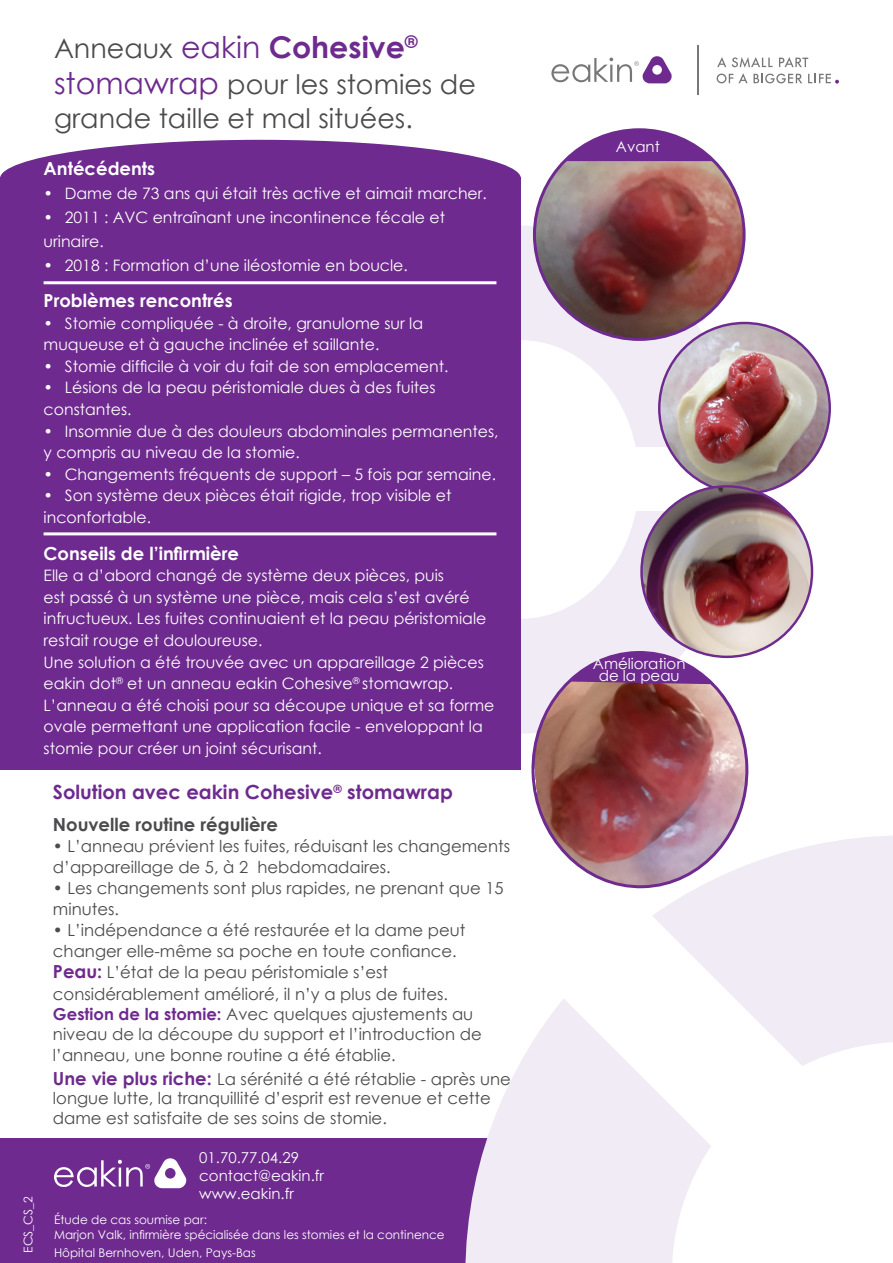
<style>
.page{position:relative;width:893px;height:1263px;background:#fff}
.page>*{position:absolute;margin:0;border:0;box-sizing:border-box;transform-origin:0 0}
.t1{font:700 30px "Century Gothic";color:#6e2a8e}
.t2{font:27px/34.2px "Century Gothic";color:#4b4b4d}
.t3{font:700 19.5px "Century Gothic";color:#6e2a8e}
.t4{font:700 18px "Century Gothic";color:#fff}
.t5{font:700 18px "Century Gothic";color:#4b4b4d}
.t6{font:16.5px/21px "Century Gothic";color:#4b4b4d}
.t7{font:15.75px/21.6px "Century Gothic";color:#fff}
.t8{font:15px/12px "Century Gothic";color:#fff;text-align:center}
.t9{font:12px/18px "Century Gothic";color:#fff}
.s1{font-weight:400;font-size:27px;color:#4b4b4d}
.s2{font-weight:400}
.s3{font-size:30px;color:#6e2a8e}
.s4{font-weight:700;font-size:18px;color:#6e2a8e}
.s5{font-weight:700;color:#6e2a8e}
</style>
<div class="page">
<div style="left:0;top:140px;width:521px;height:77px;background:#6e2a8e;border-radius:50%"></div>
<div style="left:299px;top:226px;width:444px;height:507px;background:#f0ebf4;border-radius:50%"></div>
<div style="left:403px;top:340px;width:236px;height:279px;background:#fff;border-radius:50%"></div>
<div style="left:0;top:178px;width:521px;height:1085px;background:#6e2a8e"></div>
<img style="left:534px;top:130px;width:210px;height:209px;border-radius:105px">
<div style="left:0;top:770px;width:893px;height:367px;background:#fff"></div>
<img style="left:531px;top:656px;width:217px;height:179px">
<svg style="left:465px;top:835px;width:428px;height:428px;fill:#f0ebf4"></svg>
<svg style="left:672px;top:1042px;width:221px;height:221px"></svg>
<hr style="left:697px;top:45px;width:2px;height:50px;background:#77777a">
<svg style="left:551px;top:56px;width:121px;height:27px"></svg>
<svg style="left:717px;top:57px;width:122px;height:27px"></svg>
<hr style="left:44px;top:281px;width:452px;height:3px;background:#fff">
<hr style="left:44px;top:532px;width:452px;height:3px;background:#fff">
<svg style="left:565px;top:128px;width:148px;height:33px"></svg>
<div style="left:620px;top:447px;width:196px;height:64px;background:#fff"></div>
<svg style="left:543px;top:892px;width:275px;height:275px"></svg>
<img style="left:659px;top:323px;width:170px;height:164px">
<svg style="left:570px;top:651px;width:144px;height:33px"></svg>
<img style="left:641px;top:487px;width:171px;height:169px">
<svg style="left:54px;top:1158px;width:133px;height:30px"></svg>
<p class="t1" style="left:54px;top:24px;width:365px"><span class="s1">Anneaux</span> <span class="s2">eakin</span> Cohesive<sup>®</sup></p>
<p class="t2" style="left:54px;top:67px;width:423px"><span class="s3">stomawrap</span> pour les stomies de grande taille et mal situées.</p>
<p class="t4" style="left:44px;top:154px;width:113px">Antécédents</p>
<p class="t7" style="left:44px;top:182px;width:445px">• Dame de 73 ans qui était très active et aimait marcher.</p>
<p class="t7" style="left:44px;top:205px;width:403px;line-height:24px">• 2011 : AVC entraînant une incontinence fécale et urinaire.</p>
<p class="t7" style="left:44px;top:254px;width:366px">• 2018 : Formation d’une iléostomie en boucle.</p>
<p class="t4" style="left:44px;top:287px;width:190px">Problèmes rencontrés</p>
<p class="t7" style="left:44px;top:312px;width:381px">• Stomie compliquée - à droite, granulome sur la muqueuse et à gauche inclinée et saillante.</p>
<p class="t7" style="left:44px;top:355px;width:406px">• Stomie difficile à voir du fait de son emplacement.</p>
<p class="t7" style="left:44px;top:377px;width:393px">• Lésions de la peau péristomiale dues à des fuites constantes.</p>
<p class="t7" style="left:44px;top:420px;width:456px">• Insomnie due à des douleurs abdominales permanentes, y compris au niveau de la stomie.</p>
<p class="t7" style="left:44px;top:463px;width:454px">• Changements fréquents de support – 5 fois par semaine.</p>
<p class="t7" style="left:44px;top:485px;width:409px">• Son système deux pièces était rigide, trop visible et inconfortable.</p>
<p class="t4" style="left:44px;top:539px;width:197px">Conseils de l’infirmière</p>
<p class="t7" style="left:44px;top:564px;width:444px">Elle a d’abord changé de système deux pièces, puis<br>est passé à un système une pièce, mais cela s’est avéré infructueux. Les fuites continuaient et la peau péristomiale restait rouge et douloureuse.</p>
<p class="t7" style="left:44px;top:651px;width:452px">Une solution a été trouvée avec un appareillage 2 pièces eakin dot<sup>®</sup> et un anneau eakin Cohesive<sup>®</sup> stomawrap.<br>L’anneau a été choisi pour sa découpe unique et sa forme ovale permettant une application facile - enveloppant la stomie pour créer un joint sécurisant.</p>
<p class="t9" style="left:19px;top:1253px;width:58px;rotate:-90deg">ECS_CS_2</p>
<p class="t3" style="left:53px;top:777px;width:401px">Solution avec eakin Cohesive<sup>®</sup> stomawrap</p>
<p class="t5" style="left:53px;top:810px;width:226px">Nouvelle routine régulière</p>
<p class="t6" style="left:53px;top:835px;width:459px">• L’anneau prévient les fuites, réduisant les changements d’appareillage de 5, à 2 hebdomadaires.</p>
<p class="t6" style="left:53px;top:877px;width:452px">• Les changements sont plus rapides, ne prenant que 15 minutes.</p>
<p class="t6" style="left:53px;top:919px;width:414px">• L’indépendance a été restaurée et la dame peut changer elle-même sa poche en toute confiance.</p>
<p class="t6" style="left:53px;top:961px;width:397px;line-height:21.6px"><span class="s4">Peau:</span> L’état de la peau péristomiale s’est considérablement amélioré, il n’y a plus de fuites.</p>
<p class="t6" style="left:53px;top:1004px;width:430px;line-height:19.8px"><span class="s5">Gestion de la stomie:</span> Avec quelques ajustements au niveau de la découpe du support et l’introduction de</p>
<p class="t6" style="left:53px;top:1044px;width:344px">l’anneau, une bonne routine a été établie.</p>
<p class="t6" style="left:53px;top:1068px;width:459px;line-height:19.8px"><span class="s4">Une vie plus riche:</span> La sérénité a été rétablie - après une longue lutte, la tranquillité d’esprit est revenue et cette dame est satisfaite de ses soins de stomie.</p>
<p class="t8" style="left:199px;top:1151px;width:101px">01.70.77.04.29</p>
<p class="t8" style="left:199px;top:1169px;width:126px">contact@eakin.fr</p>
<p class="t8" style="left:199px;top:1187px;width:96px">www.eakin.fr</p>
<p class="t9" style="left:54px;top:1210px;width:154px">Étude de cas soumise par:</p>
<p class="t9" style="left:54px;top:1225px;width:392px">Marjon Valk, infirmière spécialisée dans les stomies et la continence<br>Hôpital Bernhoven, Uden, Pays-Bas</p>
<p class="t8" style="left:616px;top:140px;width:45px">Avant</p>
<p class="t8" style="left:593px;top:658px;width:94px">Amélioration de la peau</p>
</div>
